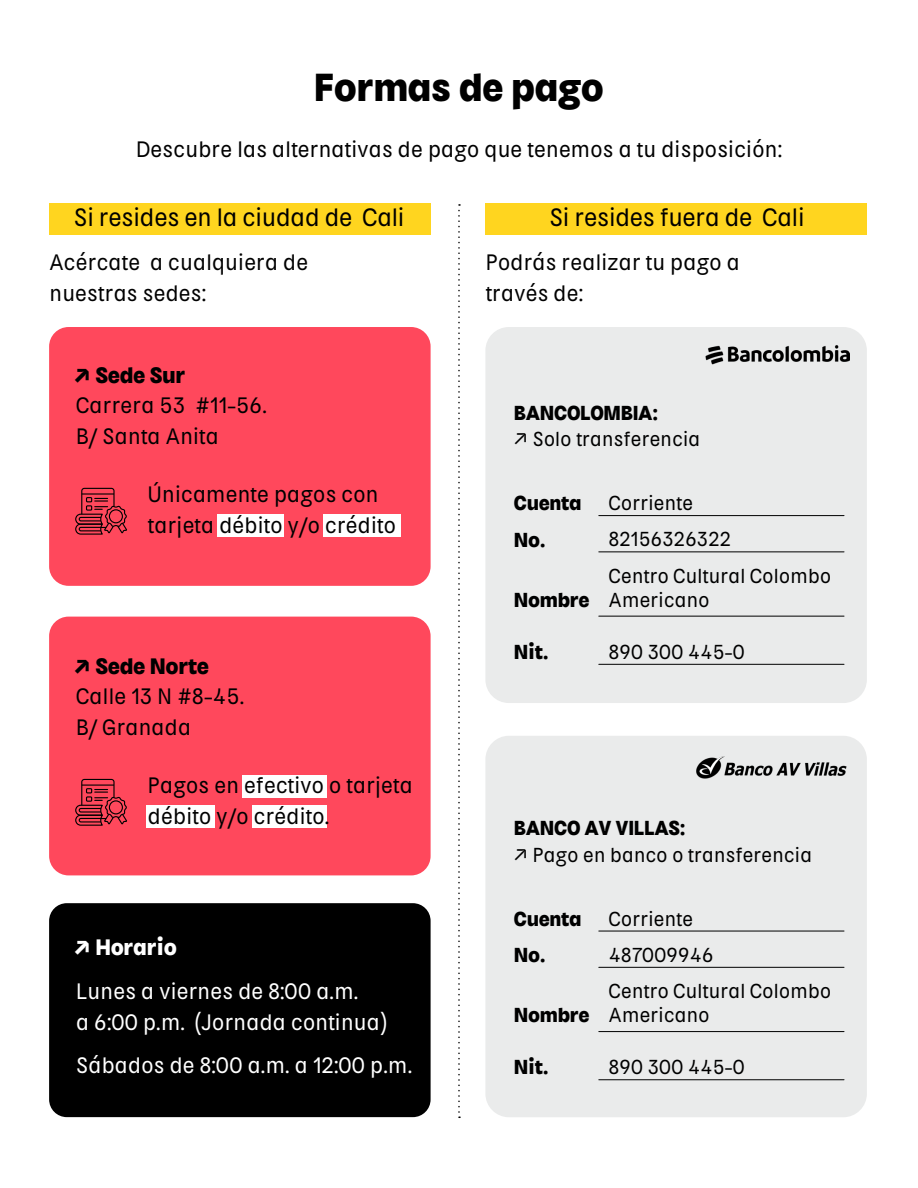
<style>
.page{position:relative;width:918px;height:1188px;background:#fff}
.page>*{position:absolute;margin:0;border:0;box-sizing:border-box;transform-origin:0 0}
.t1{font:42px "Kiffo BT Bold";letter-spacing:-.015em;color:#000}
.t2{font:27px "Kiffo BT Regular";letter-spacing:-.03em;color:#000}
.t3{font:24px/30.8px "Kiffo BT Regular";letter-spacing:-.015em;color:#000}
.t4{font:24px/30.8px "Kiffo BT Regular";letter-spacing:-.015em;color:#fff}
.t5{font:24px "Kiffo BT Bold";letter-spacing:-.015em;color:#000}
.t6{font:24px "Kiffo BT Bold";letter-spacing:-.015em;color:#fff}
.t7{font:21.75px/24px "Kiffo BT Regular";letter-spacing:-.015em;color:#000}
.t8{font:21.75px "Kiffo BT Bold";letter-spacing:-.015em;color:#000}
.s1{font-family:"Kiffo BT Bold"}
</style>
<div class="page">
<svg style="left:458px;top:204px;width:2px;height:914px"></svg>
<div style="left:49px;top:203px;width:382px;height:32px;background:#ffd51f"></div>
<div style="left:485px;top:203px;width:382px;height:32px;background:#ffd51f"></div>
<div style="left:485px;top:327px;width:382px;height:376px;background:#eaebeb;border-radius:23px"></div>
<img style="left:706px;top:345px;width:144px;height:19px">
<hr style="left:599px;top:515px;width:245px;height:1px;background:#000">
<hr style="left:599px;top:551px;width:245px;height:1px;background:#000">
<hr style="left:599px;top:664px;width:245px;height:1px;background:#000">
<hr style="left:599px;top:616px;width:245px;height:1px;background:#000">
<div style="left:485px;top:736px;width:382px;height:381px;background:#eaebeb;border-radius:24px"></div>
<img style="left:696px;top:756px;width:150px;height:22px">
<hr style="left:599px;top:931px;width:245px;height:1px;background:#000">
<hr style="left:599px;top:967px;width:245px;height:1px;background:#000">
<hr style="left:599px;top:1079px;width:245px;height:1px;background:#000">
<hr style="left:599px;top:1031px;width:245px;height:1px;background:#000">
<div style="left:49px;top:327px;width:382px;height:259px;background:#ff485c;border-radius:19px"></div>
<div style="left:217px;top:515px;width:66px;height:22px;background:#fff"></div>
<div style="left:323px;top:515px;width:78px;height:22px;background:#fff"></div>
<svg style="left:75px;top:487px;width:52px;height:48px"></svg>
<div style="left:49px;top:903px;width:382px;height:214px;background:#000;border-radius:18px"></div>
<div style="left:49px;top:617px;width:382px;height:258px;background:#ff485c;border-radius:19px"></div>
<div style="left:146px;top:806px;width:68px;height:22px;background:#fff"></div>
<div style="left:252px;top:806px;width:75px;height:22px;background:#fff"></div>
<div style="left:242px;top:776px;width:85px;height:22px;background:#fff"></div>
<svg style="left:75px;top:778px;width:52px;height:48px"></svg>
<h1 class="t1" style="left:314px;top:62px;width:292px">Formas de pago</h1>
<p class="t3" style="left:136px;top:134px;width:648px">Descubre las alternativas de pago que tenemos a tu disposición:</p>
<p class="t2" style="left:74px;top:203px;width:333px">Si resides en la ciudad de Cali</p>
<p class="t3" style="left:49px;top:247px;width:261px">Acércate a cualquiera de nuestras sedes:</p>
<p class="t5" style="left:74px;top:360px;width:113px">↗ Sede Sur</p>
<p class="t3" style="left:76px;top:390px;width:193px">Carrera 53 #11-56.<br>B/ Santa Anita</p>
<p class="t3" style="left:148px;top:479px;width:250px">Únicamente pagos con tarjeta débito y/o crédito</p>
<p class="t5" style="left:74px;top:651px;width:137px">↗ Sede Norte</p>
<p class="t3" style="left:76px;top:681px;width:170px">Calle 13 N #8-45.<br>B/ Granada</p>
<p class="t3" style="left:148px;top:770px;width:267px">Pagos en efectivo o tarjeta débito y/o crédito.</p>
<p class="t6" style="left:74px;top:933px;width:105px">↗ Horario</p>
<p class="t4" style="left:76px;top:976px;width:313px">Lunes a viernes de 8:00 a.m.<br>a 6:00 p.m. (Jornada continua)</p>
<p class="t4" style="left:76px;top:1050px;width:338px">Sábados de 8:00 a.m. a 12:00 p.m.</p>
<p class="t2" style="left:549px;top:203px;width:257px">Si resides fuera de Cali</p>
<p class="t3" style="left:485px;top:247px;width:256px">Podrás realizar tu pago a través de:</p>
<p class="t8" style="left:514px;top:399px;width:145px">BANCOLOMBIA:</p>
<p class="t7" style="left:514px;top:428px;width:188px">↗ Solo transferencia</p>
<p class="t7" style="left:514px;top:491px;width:181px"><span class="s1">Cuenta</span> Corriente</p>
<p class="t8" style="left:514px;top:526px;width:33px">No.</p>
<p class="t7" style="left:609px;top:528px;width:124px">82156326322</p>
<p class="t8" style="left:514px;top:586px;width:77px">Nombre</p>
<p class="t7" style="left:609px;top:564px;width:224px">Centro Cultural Colombo<br>Americano</p>
<p class="t8" style="left:514px;top:639px;width:36px">Nit.</p>
<p class="t7" style="left:609px;top:640px;width:138px">890 300 445-0</p>
<p class="t8" style="left:514px;top:815px;width:173px">BANCO AV VILLAS:</p>
<p class="t7" style="left:514px;top:843px;width:300px">↗ Pago en banco o transferencia</p>
<p class="t7" style="left:514px;top:907px;width:181px"><span class="s1">Cuenta</span> Corriente</p>
<p class="t8" style="left:514px;top:942px;width:33px">No.</p>
<p class="t7" style="left:609px;top:943px;width:107px">487009946</p>
<p class="t8" style="left:514px;top:1002px;width:77px">Nombre</p>
<p class="t7" style="left:609px;top:979px;width:224px">Centro Cultural Colombo<br>Americano</p>
<p class="t8" style="left:514px;top:1054px;width:36px">Nit.</p>
<p class="t7" style="left:609px;top:1056px;width:138px">890 300 445-0</p>
</div>
